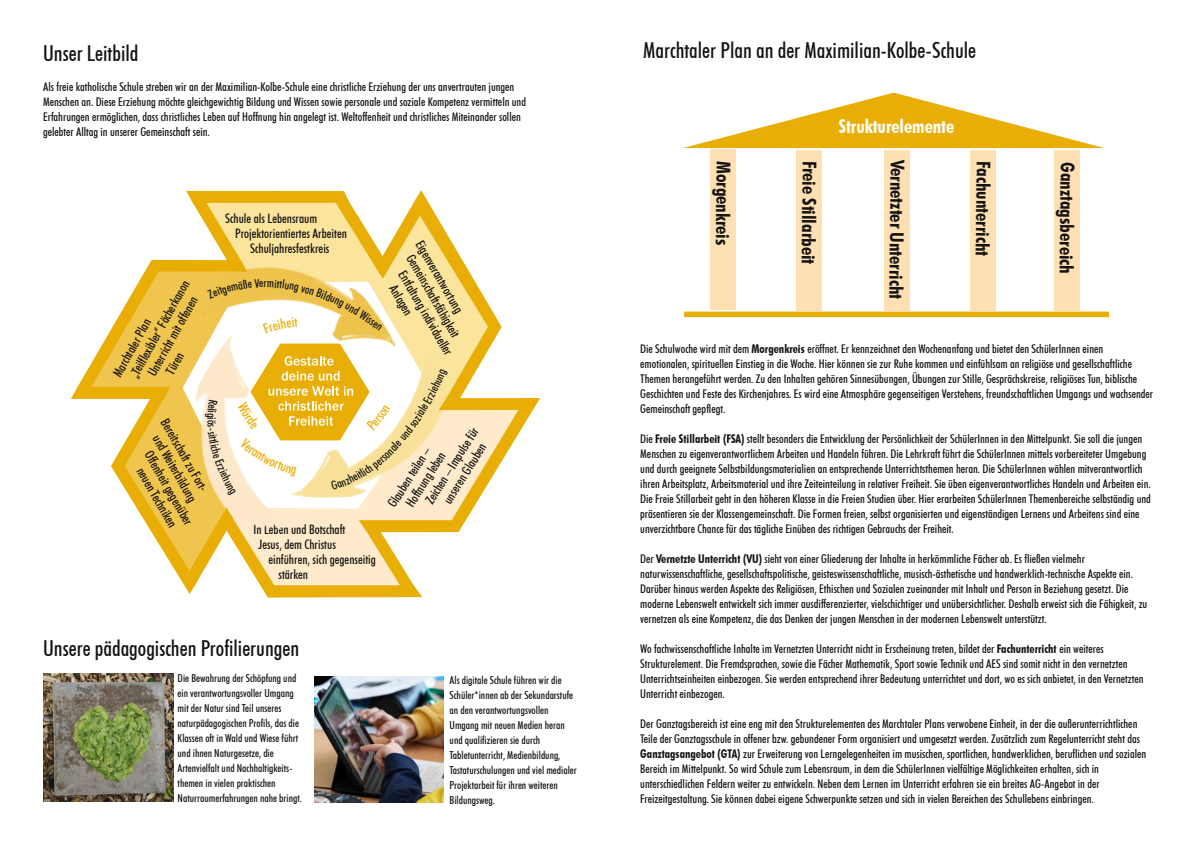
<style>
.page{position:relative;width:1202px;height:854px;background:#fff}
.page>*{position:absolute;margin:0;border:0;box-sizing:border-box;transform-origin:0 0}
.t1{font:500 condensed 22px "Futura BT";color:#161413}
.t2{font:700 condensed 19px "Futura BT";color:#161413}
.t3{font:700 condensed 19px "Futura BT";color:#fff}
.t4{font:500 condensed 13px "Futura BT";color:#161413}
.t5{font:500 condensed 12px/15px "Futura BT";color:#161413}
.t6{font:500 condensed 11px/15px "Futura BT";color:#161413}
.s1{font-weight:700}
</style>
<div class="page">
<img style="left:44px;top:673px;width:129px;height:128px">
<img style="left:314px;top:676px;width:129px;height:125px">
<hr style="left:685px;top:312px;width:423px;height:4px;background:#e9ae06">
<div style="left:684px;top:311px;width:425px;height:6px;border:1px solid #e9ae06"></div>
<div style="left:710px;top:149px;width:26px;height:160px;background:#fee0b3"></div>
<div style="left:1054px;top:150px;width:26px;height:160px;background:#fee0b3"></div>
<div style="left:796px;top:150px;width:26px;height:160px;background:#fee0b3"></div>
<div style="left:970px;top:150px;width:26px;height:160px;background:#fee0b3"></div>
<div style="left:884px;top:150px;width:26px;height:160px;background:#fee0b3"></div>
<svg style="left:686px;top:92px;width:418px;height:56px"></svg>
<svg style="left:71px;top:190px;width:469px;height:407px"></svg>
<h1 class="t1" style="left:43px;top:44px;width:97px">Unser Leitbild</h1>
<p class="t5" style="left:43px;top:80px;width:484px">Als freie katholische Schule streben wir an der Maximilian-Kolbe-Schule eine christliche Erziehung der uns anvertrauten jungen Menschen an. Diese Erziehung möchte gleichgewichtig Bildung und Wissen sowie personale und soziale Kompetenz vermitteln und Erfahrungen ermöglichen, dass christliches Leben auf Hoffnung hin angelegt ist. Weltoffenheit und christliches Miteinander sollen gelebter Alltag in unserer Gemeinschaft sein.</p>
<p class="t4" style="left:129px;top:374px;width:111px;rotate:-61deg">„Teilflexibler“ Fächerkanon</p>
<p class="t4" style="left:147px;top:372px;width:90px;rotate:-61deg">Unterricht mit offenen</p>
<p class="t4" style="left:112px;top:373px;width:66px;rotate:-61deg">Marchtaler Plan</p>
<p class="t4" style="left:164px;top:371px;width:25px;rotate:-61deg">Türen</p>
<p class="t4" style="left:225px;top:213px;width:93px">Schule als Lebensraum</p>
<p class="t4" style="left:235px;top:228px;width:113px">Projektorientiertes Arbeiten</p>
<p class="t4" style="left:250px;top:243px;width:81px">Schuljahresfestkreis</p>
<p class="t4" style="left:424px;top:238px;width:83px;rotate:60deg">Eigenverantwortung</p>
<p class="t4" style="left:415px;top:252px;width:95px;rotate:60deg">Gemeinschaftsfähigkeit</p>
<p class="t4" style="left:407px;top:269px;width:97px;rotate:60deg">Entfaltung individueller</p>
<p class="t5" style="left:264px;top:276px;width:5px">r</p>
<p class="t4" style="left:397px;top:283px;width:35px;rotate:60deg">Anlagen</p>
<p class="t5" style="left:218px;top:417px;width:4px;rotate:90deg">i</p>
<p class="t4" style="left:169px;top:417px;width:87px;rotate:60deg">Bereitschaft zu Fort-</p>
<p class="t4" style="left:161px;top:433px;width:76px;rotate:60deg">und Weiterbildung</p>
<p class="t4" style="left:153px;top:449px;width:85px;rotate:60deg">Offenheit gegenüber</p>
<p class="t4" style="left:145px;top:465px;width:68px;rotate:60deg">neuen Techniken</p>
<p class="t4" style="left:253px;top:524px;width:93px">In Leben und Botschaft</p>
<p class="t4" style="left:258px;top:539px;width:79px">Jesus, dem Christus</p>
<p class="t4" style="left:268px;top:554px;width:109px">einführen, sich gegenseitig</p>
<p class="t4" style="left:278px;top:569px;width:31px">stärken</p>
<p class="t4" style="left:424px;top:500px;width:90px;rotate:-58deg">Zeichen – Impulse für</p>
<p class="t4" style="left:442px;top:499px;width:70px;rotate:-58deg">unseren Glauben</p>
<p class="t4" style="left:387px;top:503px;width:70px;rotate:-58deg">Glauben teilen –</p>
<p class="t4" style="left:405px;top:502px;width:64px;rotate:-58deg">Hoffnung leben</p>
<h1 class="t1" style="left:43px;top:638px;width:258px">Unsere pädagogischen Profilierungen</h1>
<p class="t6" style="left:178px;top:671px;width:126px">Die Bewahrung der Schöpfung und ein verantwortungsvoller Umgang mit der Natur sind Teil unseres naturpädagogischen Profils, das die Klassen oft in Wald und Wiese führt und ihnen Naturgesetze, die Artenvielfalt und Nachhaltigkeits&shy;themen in vielen praktischen Naturraumerfahrungen nahe bringt.</p>
<p class="t6" style="left:450px;top:673px;width:129px">Als digitale Schule führen wir die<br>Schüler*innen ab der Sekundarstufe an den verantwortungsvollen<br>Umgang mit neuen Medien heran und qualifizieren sie durch<br>Tabletunterricht, Medienbildung,<br>Tastaturschulungen und viel medialer<br>Projektarbeit für ihren weiteren<br>Bildungsweg.</p>
<h1 class="t1" style="left:643px;top:41px;width:335px">Marchtaler Plan an der Maximilian-Kolbe-Schule</h1>
<h2 class="t3" style="left:839px;top:119px;width:117px">Strukturelemente</h2>
<h2 class="t2" style="left:731px;top:161px;width:86px;rotate:91deg">Morgenkreis</h2>
<h2 class="t2" style="left:906px;top:160px;width:140px;rotate:91deg">Vernetzter Unterricht</h2>
<h2 class="t2" style="left:817px;top:161px;width:105px;rotate:91deg">Freie Stillarbeit</h2>
<h2 class="t2" style="left:991px;top:161px;width:96px;rotate:91deg">Fachunterricht</h2>
<h2 class="t2" style="left:1076px;top:162px;width:113px;rotate:91deg">Ganztagsbereich</h2>
<p class="t5" style="left:640px;top:342px;width:514px">Die Schulwoche wird mit dem <span class="s1">Morgenkreis</span> eröffnet. Er kennzeichnet den Wochenanfang und bietet den SchülerInnen einen emotionalen, spirituellen Einstieg in die Woche. Hier können sie zur Ruhe kommen und einfühlsam an religiöse und gesellschaftliche Themen herangeführt werden. Zu den Inhalten gehören Sinnesübungen, Übungen zur Stille, Gesprächskreise, religiöses Tun, biblische Geschichten und Feste des Kirchenjahres. Es wird eine Atmosphäre gegenseitigen Verstehens, freundschaftlichen Umgangs und wachsender Gemeinschaft gepflegt.</p>
<p class="t5" style="left:640px;top:432px;width:512px">Die <span class="s1">Freie Stillarbeit (FSA)</span> stellt besonders die Entwicklung der Persönlichkeit der SchülerInnen in den Mittelpunkt. Sie soll die jungen Menschen zu eigenverantwortlichem Arbeiten und Handeln führen. Die Lehrkraft führt die SchülerInnen mittels vorbereiteter Umgebung und durch geeignete Selbstbildungsmaterialien an entsprechende Unterrichtsthemen heran. Die SchülerInnen wählen mitverantwortlich ihren Arbeitsplatz, Arbeitsmaterial und ihre Zeiteinteilung in relativer Freiheit. Sie üben eigenverantwortliches Handeln und Arbeiten ein.<br>Die Freie Stillarbeit geht in den höheren Klasse in die Freien Studien über. Hier erarbeiten SchülerInnen Themenbereiche selbständig und präsentieren sie der Klassengemeinschaft. Die Formen freien, selbst organisierten und eigenständigen Lernens und Arbeitens sind eine unverzichtbare Chance für das tägliche Einüben des richtigen Gebrauchs der Freiheit.</p>
<p class="t5" style="left:640px;top:552px;width:509px">Der <span class="s1">Vernetzte Unterricht (VU)</span> sieht von einer Gliederung der Inhalte in herkömmliche Fächer ab. Es fließen vielmehr naturwissenschaftliche, gesellschaftspolitische, geisteswissenschaftliche, musisch-ästhetische und handwerklich-technische Aspekte ein.<br>Darüber hinaus werden Aspekte des Religiösen, Ethischen und Sozialen zueinander mit Inhalt und Person in Beziehung gesetzt. Die moderne Lebenswelt entwickelt sich immer ausdifferenzierter, vielschichtiger und unübersichtlicher. Deshalb erweist sich die Fähigkeit, zu vernetzen als eine Kompetenz, die das Denken der jungen Menschen in der modernen Lebenswelt unterstützt.</p>
<p class="t5" style="left:640px;top:642px;width:505px">Wo fachwissenschaftliche Inhalte im Vernetzten Unterricht nicht in Erscheinung treten, bildet der <span class="s1">Fachunterricht</span> ein weiteres Strukturelement. Die Fremdsprachen, sowie die Fächer Mathematik, Sport sowie Technik und AES sind somit nicht in den vernetzten Unterrichtseinheiten einbezogen. Sie werden entsprechend ihrer Bedeutung unterrichtet und dort, wo es sich anbietet, in den Vernetzten Unterricht einbezogen.</p>
<p class="t5" style="left:640px;top:717px;width:507px">Der Ganztagsbereich ist eine eng mit den Strukturelementen des Marchtaler Plans verwobene Einheit, in der die außerunterrichtlichen Teile der Ganztagsschule in offener bzw. gebundener Form organisiert und umgesetzt werden. Zusätzlich zum Regelunterricht steht das <span class="s1">Ganztagsangebot (GTA)</span> zur Erweiterung von Lerngelegenheiten im musischen, sportlichen, handwerklichen, beruflichen und sozialen Bereich im Mittelpunkt. So wird Schule zum Lebensraum, in dem die SchülerInnen vielfältige Möglichkeiten erhalten, sich in unterschiedlichen Feldern weiter zu entwickeln. Neben dem Lernen im Unterricht erfahren sie ein breites AG-Angebot in der Freizeitgestaltung. Sie können dabei eigene Schwerpunkte setzen und sich in vielen Bereichen des Schullebens einbringen.</p>
</div>
